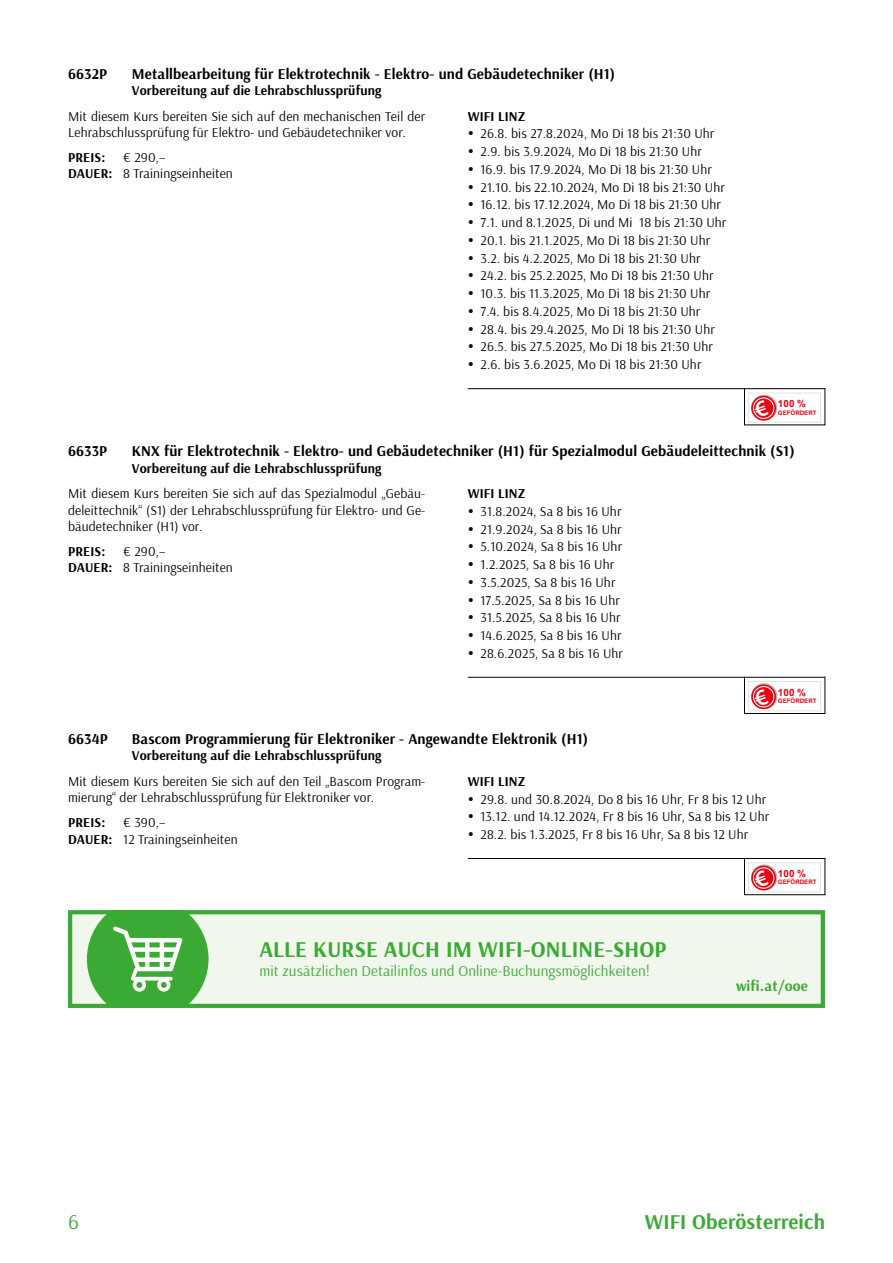
<style>
.page{position:relative;width:893px;height:1263px;background:#fff}
.page>*{position:absolute;margin:0;border:0;box-sizing:border-box;transform-origin:0 0}
.t1{font:700 22.5px "Arsenal";letter-spacing:.01em;color:#3aaa35}
.t2{font:700 21px "Arsenal";letter-spacing:.01em;color:#3aaa35}
.t3{font:21px "Arsenal";color:#3aaa35}
.t4{font:700 15px "Arsenal";letter-spacing:.01em;color:#000}
.t5{font:15px "Arsenal";letter-spacing:.01em;color:#3aaa35}
.t6{font:700 15px "Arsenal";letter-spacing:.01em;color:#3aaa35}
.t7{font:13.5px/17.7px "Arsenal";letter-spacing:.01em;color:#000}
.t8{font:700 13.5px "Arsenal";letter-spacing:.01em;color:#000}
.t9{font:700 9.9px "Arial";color:#e30613}
.t10{font:700 6.15px "Arial";color:#e30613}
.s1{font-weight:700}
</style>
<div class="page">
<hr style="left:468px;top:388px;width:357px;height:1px;background:#000">
<div style="left:748px;top:393px;width:73px;height:29px;border:1px solid #e3e3e3"></div>
<div style="left:744px;top:676px;width:81px;height:38px;border:1px solid #000"></div>
<hr style="left:468px;top:677px;width:357px;height:1px;background:#000">
<div style="left:748px;top:681px;width:73px;height:30px;border:1px solid #e3e3e3"></div>
<div style="left:744px;top:858px;width:81px;height:37px;border:1px solid #000"></div>
<hr style="left:468px;top:858px;width:357px;height:1px;background:#000">
<div style="left:748px;top:862px;width:73px;height:30px;border:1px solid #e3e3e3"></div>
<div style="left:68px;top:910px;width:757px;height:98px;background:#f1f7ed"></div>
<svg style="left:87px;top:915px;width:122px;height:88px;background:#68be64"></svg>
<div style="left:68px;top:910px;width:757px;height:98px;border:4px solid #3aaa35"></div>
<svg style="left:751px;top:395px;width:27px;height:26px"></svg>
<svg style="left:751px;top:683px;width:27px;height:27px"></svg>
<svg style="left:751px;top:864px;width:27px;height:27px"></svg>
<p class="t4" style="left:68px;top:63px;width:41px">6632P</p>
<p class="t4" style="left:132px;top:63px;width:485px">Metallbearbeitung für Elektrotechnik - Elektro- und Gebäudetechniker (H1)</p>
<p class="t8" style="left:132px;top:81px;width:251px">Vorbereitung auf die Lehrabschlussprüfung</p>
<p class="t7" style="left:68px;top:108px;width:359px;line-height:16.5px">Mit diesem Kurs bereiten Sie sich auf den mechanischen Teil der<br>Lehrabschlussprüfung für Elektro- und Gebäudetechniker vor.</p>
<p class="t8" style="left:68px;top:148px;width:39px">PREIS:</p>
<p class="t8" style="left:468px;top:107px;width:59px">WIFI LINZ</p>
<p class="t7" style="left:480px;top:125px;width:247px">26.8. bis 27.8.2024, Mo Di 18 bis 21:30 Uhr 2.9. bis 3.9.2024, Mo Di 18 bis 21:30 Uhr 16.9. bis 17.9.2024, Mo Di 18 bis 21:30 Uhr 21.10. bis 22.10.2024, Mo Di 18 bis 21:30 Uhr 16.12. bis 17.12.2024, Mo Di 18 bis 21:30 Uhr 7.1. und 8.1.2025, Di und Mi 18 bis 21:30 Uhr 20.1. bis 21.1.2025, Mo Di 18 bis 21:30 Uhr 3.2. bis 4.2.2025, Mo Di 18 bis 21:30 Uhr 24.2. bis 25.2.2025, Mo Di 18 bis 21:30 Uhr 10.3. bis 11.3.2025, Mo Di 18 bis 21:30 Uhr 7.4. bis 8.4.2025, Mo Di 18 bis 21:30 Uhr 28.4. bis 29.4.2025, Mo Di 18 bis 21:30 Uhr 26.5. bis 27.5.2025, Mo Di 18 bis 21:30 Uhr 2.6. bis 3.6.2025, Mo Di 18 bis 21:30 Uhr</p>
<p class="t7" style="left:68px;top:149px;width:166px;line-height:16.5px;text-indent:55px">€ 290,–<br><span class="s1">DAUER:</span> 8 Trainingseinheiten</p>
<p class="t9" style="left:778px;top:397px;width:30px">100 %</p>
<p class="t10" style="left:778px;top:408px;width:40px">GEFÖRDERT</p>
<p class="t4" style="left:68px;top:440px;width:41px">6633P</p>
<p class="t4" style="left:132px;top:440px;width:664px">KNX für Elektrotechnik - Elektro- und Gebäudetechniker (H1) für Spezialmodul Gebäudeleittechnik (S1)</p>
<p class="t8" style="left:132px;top:458px;width:251px">Vorbereitung auf die Lehrabschlussprüfung</p>
<p class="t7" style="left:68px;top:485px;width:359px;line-height:16.5px;text-align:justify">Mit diesem Kurs bereiten Sie sich auf das Spezialmodul „Gebäu&shy;deleittechnik“ (S1) der Lehrabschlussprüfung für Elektro- und Ge&shy;bäudetechniker (H1) vor.</p>
<p class="t8" style="left:68px;top:542px;width:39px">PREIS:</p>
<p class="t8" style="left:468px;top:484px;width:59px">WIFI LINZ</p>
<p class="t7" style="left:480px;top:502px;width:144px">31.8.2024, Sa 8 bis 16 Uhr<br>21.9.2024, Sa 8 bis 16 Uhr<br>5.10.2024, Sa 8 bis 16 Uhr<br>1.2.2025, Sa 8 bis 16 Uhr<br>3.5.2025, Sa 8 bis 16 Uhr<br>17.5.2025, Sa 8 bis 16 Uhr<br>31.5.2025, Sa 8 bis 16 Uhr<br>14.6.2025, Sa 8 bis 16 Uhr<br>28.6.2025, Sa 8 bis 16 Uhr</p>
<p class="t7" style="left:68px;top:543px;width:166px;line-height:16.5px;text-indent:55px">€ 290,–<br><span class="s1">DAUER:</span> 8 Trainingseinheiten</p>
<p class="t9" style="left:778px;top:686px;width:30px">100 %</p>
<p class="t10" style="left:778px;top:697px;width:40px">GEFÖRDERT</p>
<p class="t4" style="left:68px;top:728px;width:41px">6634P</p>
<p class="t4" style="left:132px;top:728px;width:458px">Bascom Programmierung für Elektroniker - Angewandte Elektronik (H1)</p>
<p class="t8" style="left:132px;top:746px;width:251px">Vorbereitung auf die Lehrabschlussprüfung</p>
<p class="t7" style="left:68px;top:773px;width:359px;line-height:16.5px">Mit diesem Kurs bereiten Sie sich auf den Teil „Bascom Program&shy;mierung“ der Lehrabschlussprüfung für Elektroniker vor.</p>
<p class="t8" style="left:68px;top:813px;width:39px">PREIS:</p>
<p class="t8" style="left:468px;top:772px;width:59px">WIFI LINZ</p>
<p class="t7" style="left:480px;top:790px;width:290px">29.8. und 30.8.2024, Do 8 bis 16 Uhr, Fr 8 bis 12 Uhr<br>13.12. und 14.12.2024, Fr 8 bis 16 Uhr, Sa 8 bis 12 Uhr<br>28.2. bis 1.3.2025, Fr 8 bis 16 Uhr, Sa 8 bis 12 Uhr</p>
<p class="t7" style="left:68px;top:814px;width:171px;line-height:16.5px;text-indent:55px">€ 390,–<br><span class="s1">DAUER:</span> 12 Trainingseinheiten</p>
<p class="t9" style="left:778px;top:867px;width:30px">100 %</p>
<p class="t10" style="left:778px;top:878px;width:40px">GEFÖRDERT</p>
<h1 class="t1" style="left:259px;top:933px;width:409px">ALLE KURSE AUCH IM WIFI-ONLINE-SHOP</h1>
<p class="t5" style="left:259px;top:961px;width:392px">mit zusätzlichen Detailinfos und Online-Buchungsmöglichkeiten!</p>
<p class="t6" style="left:736px;top:975px;width:73px">wifi.at/ooe</p>
<h2 class="t3" style="left:68px;top:1207px;width:12px">6</h2>
<h2 class="t2" style="left:645px;top:1207px;width:182px">WIFI Oberösterreich</h2>
</div>
